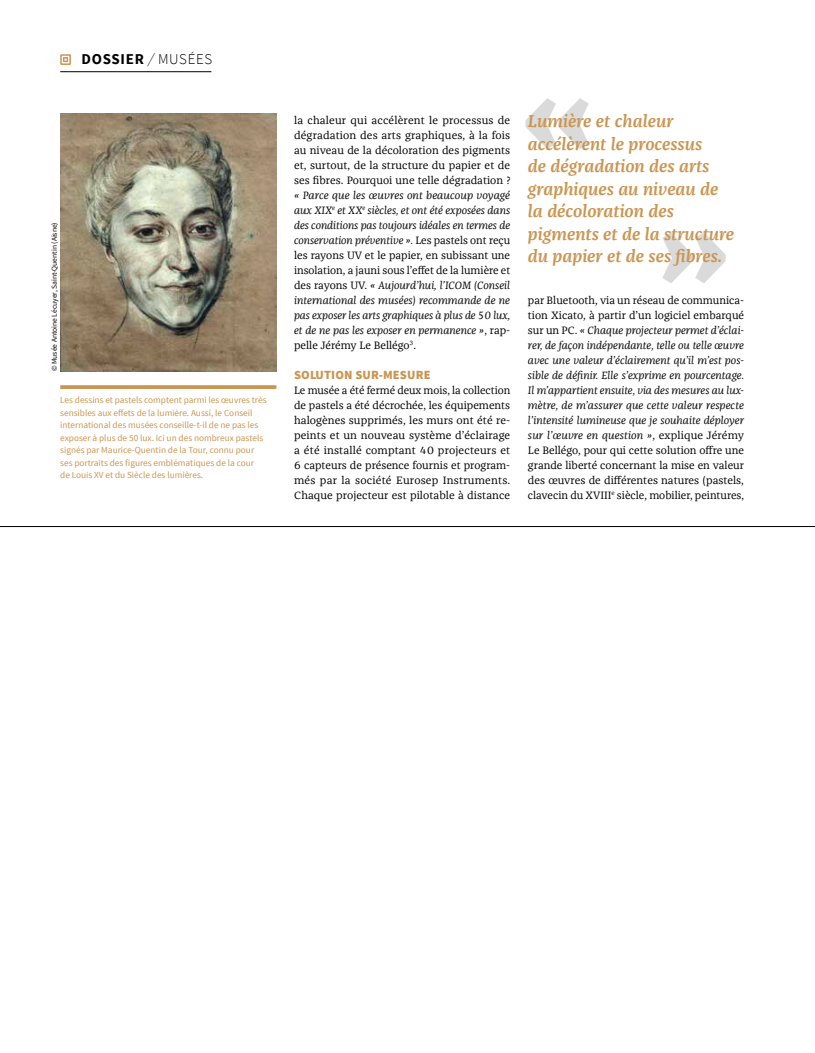
<style>
.page{position:relative;width:815px;height:1053px;background:#fff}
.page>*{position:absolute;margin:0;border:0;box-sizing:border-box;transform-origin:0 0}
.t1{font:800 125px "Franziska Offc";color:#dadada}
.t2{font:italic 600 17.5px/22.5px "Franziska Offc";color:#ca9551}
.t3{font:700 15px "Source Sans Pro";letter-spacing:.05em;color:#000}
.t4{font:900 12.5px "Source Sans Pro";letter-spacing:.01em;color:#ca9551}
.t5{font:italic 11px/15px "Franziska Offc";color:#000;text-align:justify}
.t6{font:11px/15px "Franziska Offc";letter-spacing:.005em;color:#000;text-align:justify}
.t7{font:9.25px/12.5px "Source Sans Pro";color:#ca9551}
.t8{font:7.5px "Source Sans Pro";color:#000}
.s1{font-weight:300;font-style:italic}
.s2{font-weight:300}
.s3{font-style:normal}
</style>
<div class="page">
<hr style="left:60px;top:71px;width:151px;height:1px;background:#000">
<svg style="left:60px;top:54px;width:11px;height:11px"></svg>
<img style="left:60px;top:113px;width:216px;height:258px">
<svg style="left:60px;top:385px;width:216px;height:4px"></svg>
<hr style="left:0;top:526px;width:815px;height:1px;background:#000">
<h3 class="t3" style="left:81px;top:50px;width:132px">DOSSIER <span class="s1">/</span> <span class="s2">MUSÉES</span></h3>
<p class="t8" style="left:50px;top:371px;width:150px;rotate:-90deg">© Musée Antoine Lécuyer, Saint-Quentin (Aisne)</p>
<p class="t7" style="left:60px;top:394px;width:208px">Les dessins et pastels comptent parmi les œuvres très sensibles aux effets de la lumière. Aussi, le Conseil international des musées conseille-t-il de ne pas les exposer à plus de 50 lux. Ici un des nombreux pastels signés par Maurice-Quentin de la Tour, connu pour ses portraits des figures emblématiques de la cour<br>de Louis XV et du Siècle des lumières.</p>
<p class="t6" style="left:294px;top:113px;width:218px">la chaleur qui accélèrent le processus de dégradation des arts graphiques, à la fois au niveau de la décoloration des pigments et, surtout, de la structure du papier et de ses fibres. Pourquoi une telle dégradation ?</p>
<p class="t5" style="left:294px;top:188px;width:218px">« Parce que les œuvres ont beaucoup voyagé aux XIX<sup>e</sup> et XX<sup>e</sup> siècles, et ont été exposées dans des conditions pas toujours idéales en termes de conservation préventive ». <span class="s3">Les pastels ont reçu les rayons UV et le papier, en subissant une insolation, a jauni sous l’effet de la lumière et des rayons UV.</span> « Aujourd’hui, l’ICOM (Conseil international des musées) recommande de ne pas exposer les arts graphiques à plus de 50 lux, et de ne pas les exposer en permanence »<span class="s3">, rap&shy;pelle Jérémy Le Bellégo</span><sup>3</sup><span class="s3">.</span></p>
<p class="t4" style="left:294px;top:366px;width:138px">SOLUTION SUR-MESURE</p>
<p class="t6" style="left:294px;top:383px;width:218px">Le musée a été fermé deux mois, la collection de pastels a été décrochée, les équipements halogènes supprimés, les murs ont été re&shy;peints et un nouveau système d’éclairage a été installé comptant 40 projecteurs et 6 capteurs de présence fournis et program&shy;més par la société Eurosep Instruments.<br>Chaque projecteur est pilotable à distance</p>
<h1 class="t1" style="left:520px;top:42px;width:78px">«</h1>
<h2 class="t2" style="left:528px;top:110px;width:208px">Lumière et chaleur accélèrent le processus<br>de dégradation des arts graphiques au niveau de la décoloration des pigments et de la structure du papier et de ses fibres.</h2>
<h1 class="t1" style="left:654px;top:176px;width:78px">»</h1>
<p class="t5" style="left:528px;top:293px;width:218px"><span class="s3">par Bluetooth, via un réseau de communica&shy;tion Xicato, à partir d’un logiciel embarqué sur un PC.</span> « Chaque projecteur permet d’éclai&shy;rer, de façon indépendante, telle ou telle œuvre avec une valeur d’éclairement qu’il m’est pos&shy;sible de définir. Elle s’exprime en pourcentage.<br>Il m’appartient ensuite, via des mesures au lux&shy;mètre, de m’assurer que cette valeur respecte l’intensité lumineuse que je souhaite déployer sur l’œuvre en question »<span class="s3">, explique Jérémy Le Bellégo, pour qui cette solution offre une grande liberté concernant la mise en valeur des œuvres de différentes natures (pastels, clavecin du XVIII</span><sup>e</sup> <span class="s3">siècle, mobilier, peintures,</span></p>
</div>
